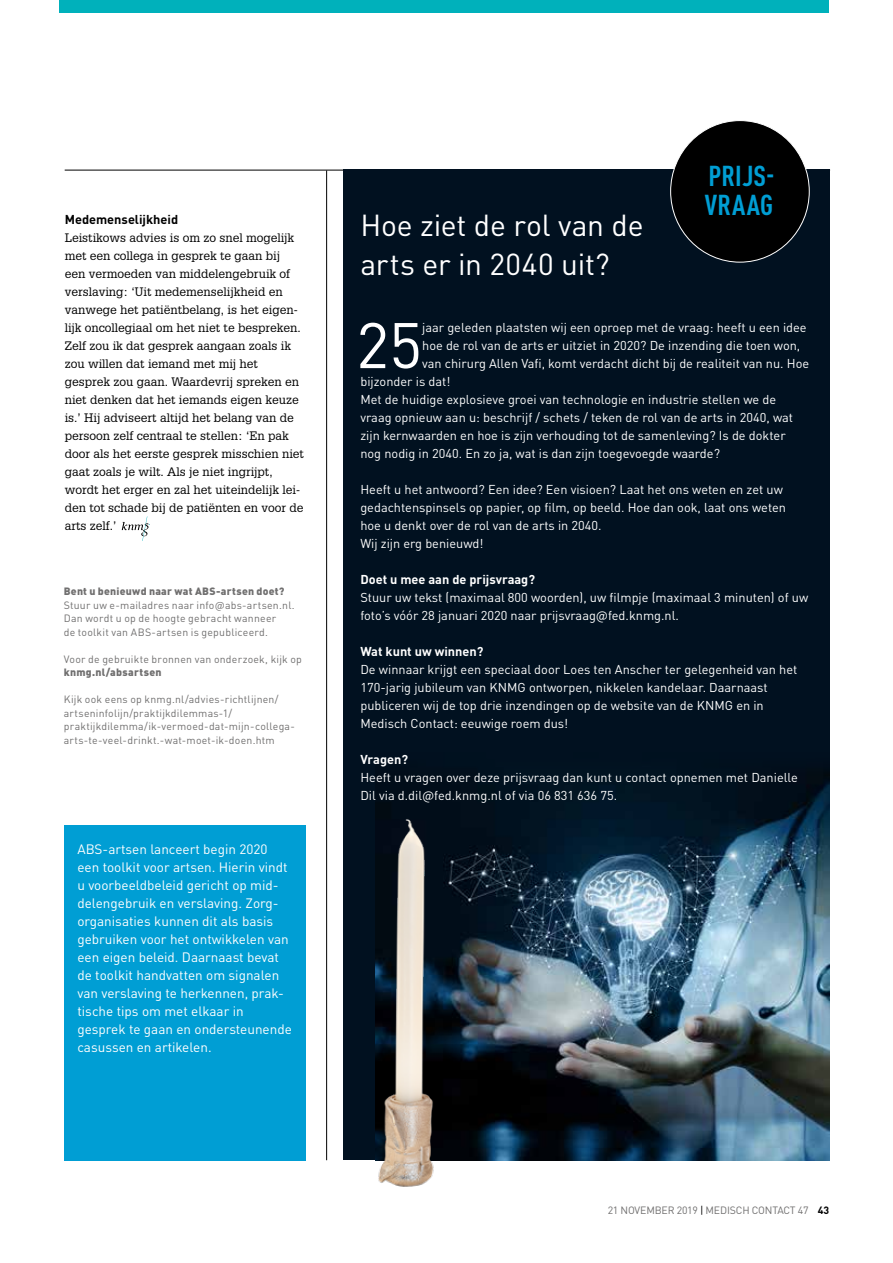
<style>
.page{position:relative;width:893px;height:1263px;background:#fff}
.page>*{position:absolute;margin:0;border:0;box-sizing:border-box;transform-origin:0 0}
.t1{font:63.3px "DINOT";color:#fff}
.t2{font:30px/39px "DINOT";letter-spacing:-.005em;color:#fff}
.t3{font:700 condensed 28.5px/28.5px "DINOT";letter-spacing:.01em;color:#009ed4}
.t4{font:13.5px/18px "DINOT";color:#fff}
.t5{font:12.75px/18px "DINOT";color:#fff}
.t6{font:700 12.75px "DINOT";color:#fff}
.t7{font:700 12.75px "DINOT";color:#000}
.t8{font:12px/18px "Glypha LT Std";color:#000}
.t9{font:10.5px/13.5px "DINOT";letter-spacing:.02em;color:#706f6f}
.t10{font:900 10.5px "DINOT";letter-spacing:.025em;color:#706f6f}
.t11{font:10.5px "DINOT";letter-spacing:-.015em;color:#706f6f}
.s1{color:#000}
.s2{font-weight:700;color:#000}
</style>
<div class="page">
<div style="left:60px;top:0;width:769px;height:13px;background:#00b1bb"></div>
<hr style="left:65px;top:170px;width:765px;height:1px;background:#000">
<div style="left:65px;top:825px;width:241px;height:336px;background:#009ed4"></div>
<hr style="left:326px;top:170px;width:1px;height:990px;background:#000">
<svg style="left:122px;top:517px;width:28px;height:24px"></svg>
<div style="left:343px;top:170px;width:486px;height:990px;background:#011120"></div>
<div style="left:671px;top:121px;width:138px;height:141px;background:#000;border-radius:50%"></div>
<img style="left:376px;top:771px;width:453px;height:389px">
<img style="left:375px;top:809px;width:92px;height:378px">
<p class="t7" style="left:65px;top:211px;width:115px">Medemenselijkheid</p>
<p class="t8" style="left:65px;top:229px;width:241px">Leistikows advies is om zo snel mogelijk met een collega in gesprek te gaan bij<br>een vermoeden van middelengebruik of verslaving: ‘Uit medemenselijkheid en vanwege het patiëntbelang, is het eigen&shy;lijk oncollegiaal om het niet te bespreken.<br>Zelf zou ik dat gesprek aangaan zoals ik zou willen dat iemand met mij het gesprek zou gaan. Waardevrij spreken en niet denken dat het iemands eigen keuze is.’ Hij adviseert altijd het belang van de persoon zelf centraal te stellen: ‘En pak door als het eerste gesprek misschien niet gaat zoals je wilt. Als je niet ingrijpt, wordt het erger en zal het uiteindelijk lei&shy;den tot schade bij de patiënten en voor de arts zelf.’</p>
<p class="t10" style="left:64px;top:585px;width:222px">Bent u benieuwd naar wat ABS-artsen doet?</p>
<p class="t9" style="left:64px;top:598px;width:232px">Stuur uw e-mailadres naar info@abs-artsen.nl.<br>Dan wordt u op de hoogte gebracht wanneer<br>de toolkit van ABS-artsen is gepubliceerd.</p>
<p class="t9" style="left:64px;top:652px;width:240px">Voor de gebruikte bronnen van onderzoek, kijk op</p>
<p class="t10" style="left:64px;top:666px;width:99px">knmg.nl/absartsen</p>
<p class="t9" style="left:64px;top:693px;width:233px">Kijk ook eens op knmg.nl/advies-richtlijnen/ artseninfolijn/praktijkdilemmas-1/ praktijkdilemma/ik-vermoed-dat-mijn-collega&shy;arts-te-veel-drinkt.-wat-moet-ik-doen.htm</p>
<p class="t4" style="left:77px;top:840px;width:216px">ABS-artsen lanceert begin 2020 een toolkit voor artsen. Hierin vindt u voorbeeldbeleid gericht op mid&shy;delengebruik en verslaving. Zorg&shy;organisaties kunnen dit als basis gebruiken voor het ontwikkelen van een eigen beleid. Daarnaast bevat de toolkit handvatten om signalen van verslaving te herkennen, prak&shy;tische tips om met elkaar in gesprek te gaan en ondersteunende casussen en artikelen.</p>
<h2 class="t2" style="left:360px;top:205px;width:285px">Hoe ziet de rol van de arts er in 2040 uit?</h2>
<h3 class="t3" style="left:705px;top:161px;width:71px">PRIJS-<br>VRAAG</h3>
<h1 class="t1" style="left:356px;top:306px;width:68px">25</h1>
<p class="t5" style="left:422px;top:318px;width:386px">jaar geleden plaatsten wij een oproep met de vraag: heeft u een idee</p>
<p class="t5" style="left:422px;top:336px;width:380px">hoe de rol van de arts er uitziet in 2020? De inzending die toen won,</p>
<p class="t5" style="left:422px;top:354px;width:388px">van chirurg Allen Vafi, komt verdacht dicht bij de realiteit van nu. Hoe</p>
<p class="t5" style="left:360px;top:372px;width:92px">bijzonder is dat!</p>
<p class="t5" style="left:360px;top:390px;width:417px">Met de huidige explosieve groei van technologie en industrie stellen we de</p>
<p class="t5" style="left:360px;top:408px;width:434px">vraag opnieuw aan u: beschrijf / schets / teken de rol van de arts in 2040, wat</p>
<p class="t5" style="left:360px;top:426px;width:427px">zijn kernwaarden en hoe is zijn verhouding tot de samenleving? Is de dokter</p>
<p class="t5" style="left:360px;top:444px;width:361px">nog nodig in 2040. En zo ja, wat is dan zijn toegevoegde waarde?</p>
<p class="t5" style="left:360px;top:480px;width:427px">Heeft u het antwoord? Een idee? Een visioen? Laat het ons weten en zet uw gedachtenspinsels op papier, op film, op beeld. Hoe dan ook, laat ons weten hoe u denkt over de rol van de arts in 2040.<br>Wij zijn erg benieuwd!</p>
<p class="t6" style="left:360px;top:571px;width:176px">Doet u mee aan de prijsvraag?</p>
<p class="t5" style="left:360px;top:588px;width:449px">Stuur uw tekst (maximaal 800 woorden), uw filmpje (maximaal 3 minuten) of uw foto’s vóór 28 januari 2020 naar prijsvraag@fed.knmg.nl.</p>
<p class="t6" style="left:360px;top:643px;width:125px">Wat kunt uw winnen?</p>
<p class="t5" style="left:360px;top:660px;width:438px">De winnaar krijgt een speciaal door Loes ten Anscher ter gelegenheid van het 170-jarig jubileum van KNMG ontworpen, nikkelen kandelaar. Daarnaast publiceren wij de top drie inzendingen op de website van de KNMG en in Medisch Contact: eeuwige roem dus!</p>
<p class="t6" style="left:360px;top:751px;width:49px">Vragen?</p>
<p class="t5" style="left:360px;top:768px;width:439px">Heeft u vragen over deze prijsvraag dan kunt u contact opnemen met Danielle<br>Dil via d.dil@fed.knmg.nl of via 06 831 636 75.</p>
<p class="t11" style="left:608px;top:1203px;width:223px">21 NOVEMBER 2019 <span class="s1">|</span> MEDISCH CONTACT 47 <span class="s2">43</span></p>
</div>
